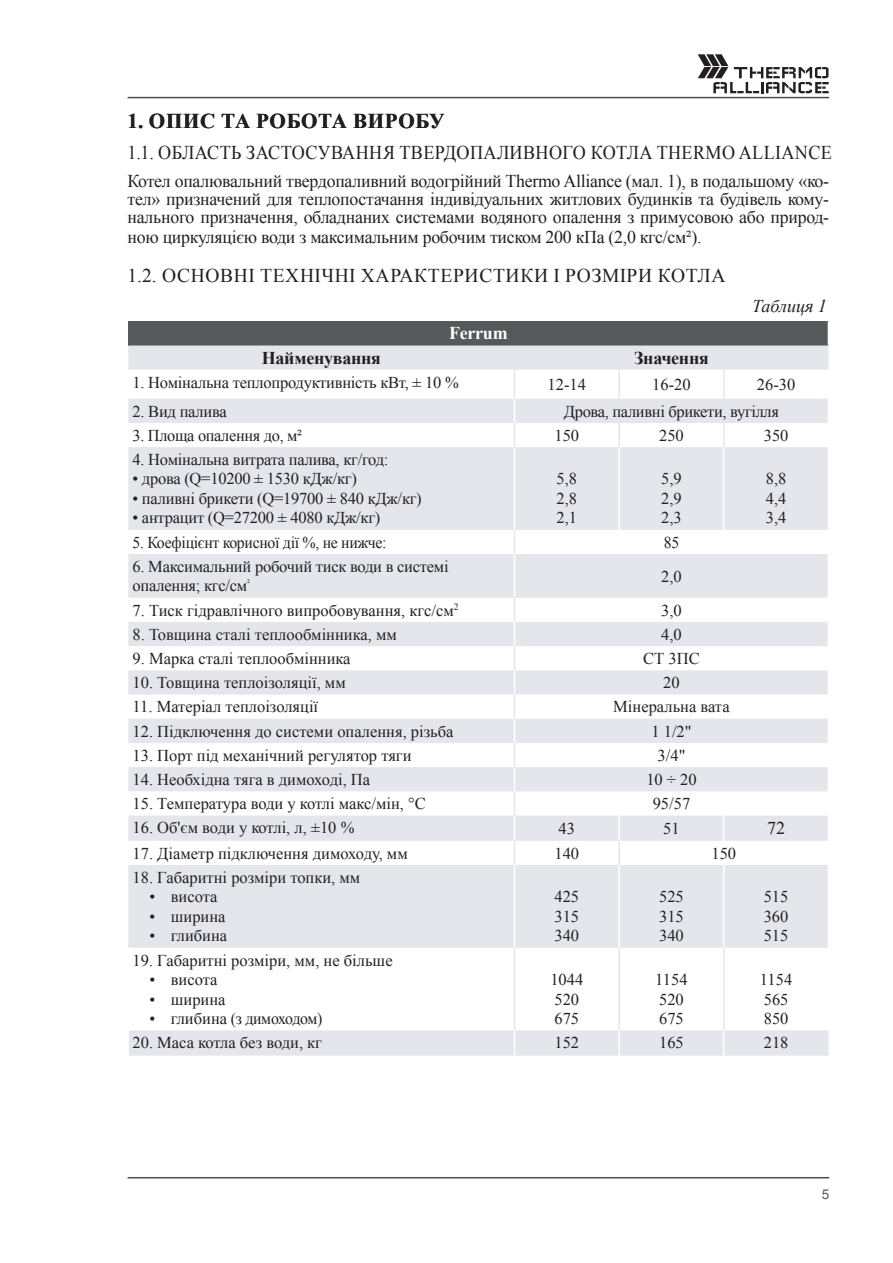
<style>
.page{position:relative;width:893px;height:1263px;background:#fff}
.page>*{position:absolute;margin:0;border:0;box-sizing:border-box;transform-origin:0 0}
.t1{font:700 21px "Times New Roman";letter-spacing:.035em;color:#231f20}
.t2{font:19.5px "Times New Roman";letter-spacing:.02em;color:#231f20;scale:.93 1}
.t3{font:19.5px "Times New Roman";letter-spacing:.02em;color:#231f20}
.t4{font:18px/18.5px "Times New Roman";letter-spacing:-.015em;color:#231f20;text-align:justify}
.t5{font:700 18px "Times New Roman";letter-spacing:-.015em;color:#231f20}
.t6{font:italic 18px "Times New Roman";color:#231f20}
.t7{font:700 18px "Times New Roman";letter-spacing:-.015em;color:#fff}
.t8{font:16.5px/19.5px "Times New Roman";color:#231f20;text-align:justify}
.t9{font:16.5px "Times New Roman";letter-spacing:-.02em;color:#231f20}
.t10{font:16.5px "Times New Roman";letter-spacing:-.02em;color:#231f20;scale:.96 1}
.t11{font:16.5px "Times New Roman";color:#231f20;scale:.96 1}
.t12{font:13.5px "Arial";color:#57585a}
</style>
<div class="page">
<hr style="left:128px;top:97px;width:701px;height:1px;background:#231f20">
<hr style="left:128px;top:1177px;width:701px;height:1px;background:#231f20">
<svg style="left:698px;top:54px;width:131px;height:39px"></svg>
<div style="left:128px;top:321px;width:700px;height:24px;background:#57585a"></div>
<svg style="left:128px;top:345px;width:700px;height:398px;fill:#e4e6eb"></svg>
<svg style="left:128px;top:554px;width:700px;height:92px;fill:#e4e6eb"></svg>
<svg style="left:128px;top:767px;width:700px;height:288px;fill:#e4e6eb"></svg>
<hr style="left:514px;top:554px;width:1px;height:44px;background:#fff">
<hr style="left:618px;top:815px;width:2px;height:26px;background:#fff">
<hr style="left:723px;top:815px;width:2px;height:26px;background:#fff">
<hr style="left:514px;top:865px;width:1px;height:83px;background:#fff">
<hr style="left:618px;top:865px;width:2px;height:83px;background:#fff">
<hr style="left:723px;top:865px;width:2px;height:83px;background:#fff">
<hr style="left:514px;top:447px;width:1px;height:83px;background:#fff">
<hr style="left:618px;top:447px;width:2px;height:83px;background:#fff">
<hr style="left:723px;top:447px;width:2px;height:83px;background:#fff">
<svg style="left:128px;top:1030px;width:1px;height:25px"></svg>
<hr style="left:618px;top:370px;width:2px;height:29px;background:#e4e6eb">
<hr style="left:723px;top:370px;width:2px;height:29px;background:#e4e6eb">
<svg style="left:514px;top:370px;width:1px;height:77px"></svg>
<hr style="left:618px;top:423px;width:2px;height:24px;background:#e4e6eb">
<hr style="left:723px;top:423px;width:2px;height:24px;background:#e4e6eb">
<svg style="left:514px;top:530px;width:1px;height:24px"></svg>
<svg style="left:514px;top:598px;width:1px;height:267px"></svg>
<hr style="left:618px;top:841px;width:2px;height:24px;background:#e4e6eb">
<hr style="left:514px;top:948px;width:1px;height:82px;background:#e4e6eb">
<hr style="left:618px;top:948px;width:2px;height:82px;background:#e4e6eb">
<hr style="left:723px;top:948px;width:2px;height:82px;background:#e4e6eb">
<svg style="left:514px;top:1030px;width:1px;height:25px"></svg>
<hr style="left:618px;top:1030px;width:2px;height:25px;background:#fff">
<hr style="left:723px;top:1030px;width:2px;height:25px;background:#fff">
<p class="t1" style="left:128px;top:106px;width:319px">1. ОПИС ТА РОБОТА ВИРОБУ</p>
<p class="t2" style="left:128px;top:138px;width:307px">1.1. ОБЛАСТЬ ЗАСТОСУВАННЯ твердопаливного</p>
<p class="t2" style="left:591px;top:138px;width:15px">котла</p>
<p class="t2" style="left:657px;top:138px;width:42px">Therm</p>
<p class="t2" style="left:722px;top:138px;width:116px">o Alliance</p>
<p class="t4" style="left:128px;top:172px;width:703px">Котел опалювальний твердопаливний водогрійний Thermo Alliance (мал. 1), в подальшому «ко&shy;тел» призначений для теплопостачання індивідуальних житлових будинків та будівель кому&shy;нального призначення, обладнаних системами водяного опалення з примусовою або природ&shy;ною циркуляцією води з максимальним робочим тиском 200 кПа (2,0 кгс/см²).</p>
<p class="t3" style="left:128px;top:262px;width:64px">1.2. Основні</p>
<p class="t3" style="left:260px;top:262px;width:13px">технічні</p>
<p class="t3" style="left:361px;top:262px;width:15px">характеристики</p>
<p class="t3" style="left:553px;top:262px;width:26px">і розміри</p>
<p class="t3" style="left:658px;top:262px;width:15px">котла</p>
<p class="t6" style="left:752px;top:293px;width:76px">Таблиця 1</p>
<p class="t7" style="left:449px;top:320px;width:60px">Ferrum</p>
<p class="t5" style="left:262px;top:345px;width:121px">Найменування</p>
<p class="t5" style="left:634px;top:345px;width:76px">Значення</p>
<p class="t8" style="left:133px;top:372px;width:328px">1. Номінальна теплопродуктивність кВт, ± 10 %</p>
<p class="t8" style="left:548px;top:374px;width:40px">12-14</p>
<p class="t8" style="left:652px;top:374px;width:40px">16-20</p>
<p class="t8" style="left:757px;top:374px;width:40px">26-30</p>
<p class="t8" style="left:133px;top:401px;width:96px">2. Вид палива</p>
<p class="t9" style="left:564px;top:399px;width:217px">Дрова, паливні брикети, вугілля</p>
<p class="t9" style="left:133px;top:424px;width:171px">3. Площа опалення до, м²</p>
<p class="t8" style="left:554px;top:425px;width:26px">150</p>
<p class="t8" style="left:659px;top:425px;width:26px">250</p>
<p class="t8" style="left:764px;top:425px;width:26px">350</p>
<p class="t8" style="left:133px;top:449px;width:257px">4. Номінальна витрата палива, кг/год:</p>
<p class="t8" style="left:133px;top:469px;width:226px">• дрова (Q=10200 ± 1530 кДж/кг)</p>
<p class="t8" style="left:133px;top:488px;width:291px">• паливні брикети (Q=19700 ± 840 кДж/кг)</p>
<p class="t8" style="left:133px;top:508px;width:249px">• антрацит (Q=27200 ± 4080 кДж/кг)</p>
<p class="t8" style="left:556px;top:469px;width:22px">5,8<br>2,8<br>2,1</p>
<p class="t8" style="left:661px;top:469px;width:22px">5,9<br>2,9<br>2,3</p>
<p class="t8" style="left:766px;top:469px;width:22px">8,8<br>4,4<br>3,4</p>
<p class="t10" style="left:133px;top:530px;width:266px">5. Коефіцієнт корисної дії %, не нижче:</p>
<p class="t11" style="left:664px;top:530px;width:18px">85</p>
<p class="t8" style="left:133px;top:556px;width:318px">6. Максимальний робочий тиск води в системі опалення; кгс/см<sup>²</sup></p>
<p class="t8" style="left:661px;top:566px;width:22px">2,0</p>
<p class="t8" style="left:133px;top:600px;width:328px">7. Тиск гідравлічного випробовування, кгс/см<sup>2</sup></p>
<p class="t8" style="left:661px;top:600px;width:22px">3,0</p>
<p class="t8" style="left:133px;top:624px;width:266px">8. Товщина сталі теплообмінника, мм</p>
<p class="t8" style="left:661px;top:624px;width:22px">4,0</p>
<p class="t8" style="left:133px;top:648px;width:220px">9. Марка сталі теплообмінника</p>
<p class="t8" style="left:643px;top:648px;width:58px">СТ 3ПС</p>
<p class="t8" style="left:133px;top:672px;width:215px">10. Товщина теплоізоляції, мм</p>
<p class="t8" style="left:663px;top:672px;width:18px">20</p>
<p class="t8" style="left:133px;top:696px;width:187px">11. Матеріал теплоізоляції</p>
<p class="t8" style="left:613px;top:696px;width:118px">Мінеральна вата</p>
<p class="t8" style="left:133px;top:721px;width:322px">12. Підключення до системи опалення, різьба</p>
<p class="t8" style="left:651px;top:721px;width:42px">1 1/2"</p>
<p class="t8" style="left:133px;top:745px;width:280px">13. Порт під механічний регулятор тяги</p>
<p class="t8" style="left:658px;top:745px;width:29px">3/4"</p>
<p class="t8" style="left:133px;top:769px;width:239px">14. Необхідна тяга в димоході, Па</p>
<p class="t8" style="left:646px;top:769px;width:52px">10 ÷ 20</p>
<p class="t8" style="left:133px;top:793px;width:295px">15. Температура води у котлі макс/мін, °С</p>
<p class="t8" style="left:653px;top:793px;width:39px">95/57</p>
<p class="t8" style="left:133px;top:817px;width:223px">16. Об'єм води у котлі, л, ±10 %</p>
<p class="t8" style="left:559px;top:818px;width:18px">43</p>
<p class="t8" style="left:663px;top:818px;width:18px">51</p>
<p class="t4" style="left:767px;top:818px;width:19px">72</p>
<p class="t8" style="left:133px;top:843px;width:277px">17. Діаметр підключення димоходу, мм</p>
<p class="t8" style="left:554px;top:843px;width:26px">140</p>
<p class="t8" style="left:711px;top:843px;width:26px">150</p>
<p class="t8" style="left:133px;top:867px;width:229px">18. Габаритні розміри топки, мм</p>
<p class="t8" style="left:150px;top:886px;width:69px">• висота</p>
<p class="t8" style="left:150px;top:906px;width:78px">• ширина</p>
<p class="t8" style="left:150px;top:925px;width:79px">• глибина</p>
<p class="t8" style="left:554px;top:886px;width:26px">425<br>315<br>340</p>
<p class="t8" style="left:659px;top:886px;width:26px">525<br>315<br>340</p>
<p class="t8" style="left:764px;top:886px;width:26px">515<br>360<br>515</p>
<p class="t8" style="left:133px;top:950px;width:262px">19. Габаритні розміри, мм, не більше</p>
<p class="t8" style="left:150px;top:969px;width:69px">• висота</p>
<p class="t8" style="left:150px;top:989px;width:78px">• ширина</p>
<p class="t9" style="left:150px;top:1007px;width:174px">• глибина (з димоходом)</p>
<p class="t8" style="left:550px;top:969px;width:34px;text-align:left">1044<br>520<br>675</p>
<p class="t8" style="left:655px;top:969px;width:34px;text-align:left">1154<br>520<br>675</p>
<p class="t8" style="left:760px;top:969px;width:34px;text-align:left">1154<br>565<br>850</p>
<p class="t8" style="left:133px;top:1032px;width:191px">20. Маса котла без води, кг</p>
<p class="t8" style="left:554px;top:1032px;width:26px">152</p>
<p class="t8" style="left:659px;top:1032px;width:26px">165</p>
<p class="t8" style="left:764px;top:1032px;width:26px">218</p>
<p class="t12" style="left:822px;top:1185px;width:9px">5</p>
</div>
